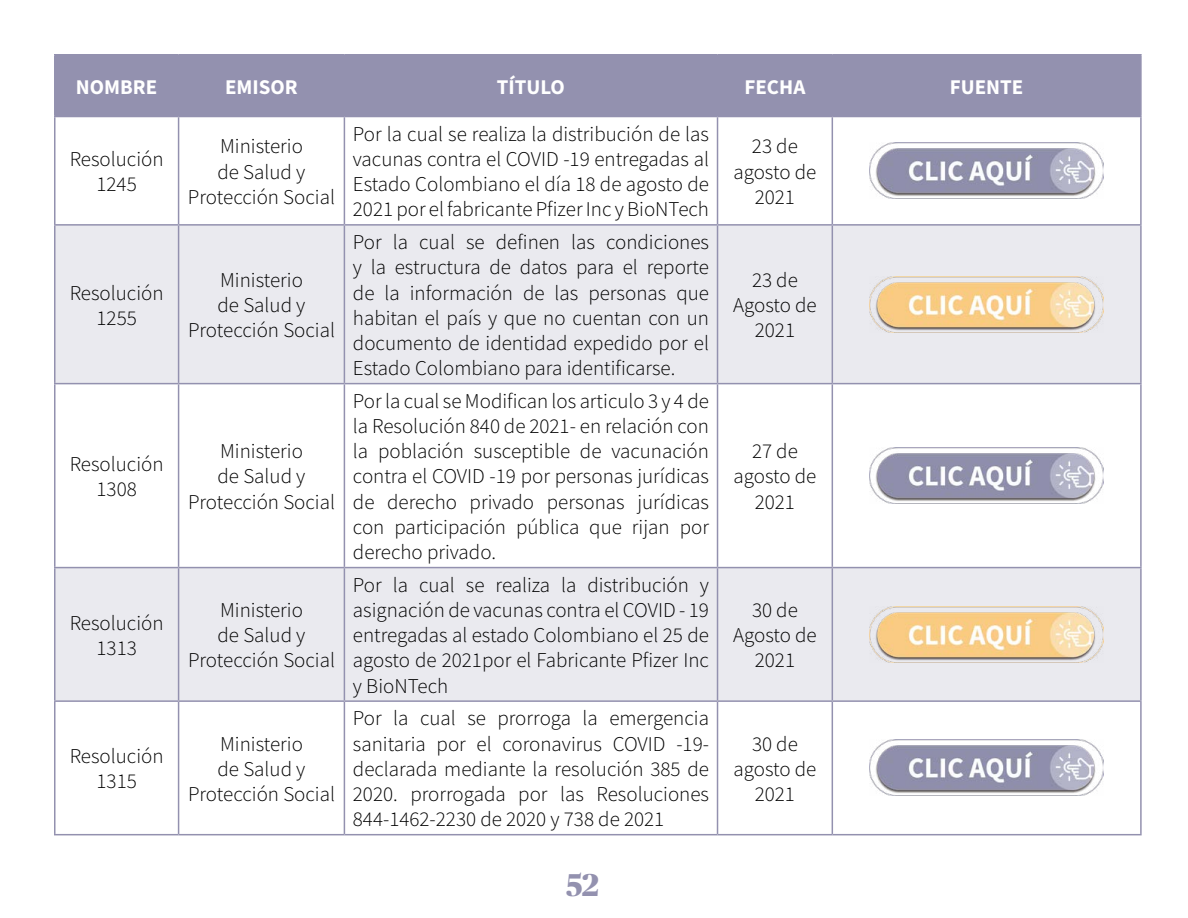
<style>
.page{position:relative;width:1188px;height:918px;background:#fff}
.page>*{position:absolute;margin:0;border:0;box-sizing:border-box;transform-origin:0 0}
.t1{font:700 31.5px "Publico Banner";color:#9391af}
.t2{font:300 21px/25.2px "Source Sans Pro";color:#000;text-align:center}
.t3{font:700 21px "Source Sans Pro";color:#fff}
</style>
<div class="page">
<div style="left:56px;top:56px;width:1084px;height:60px;background:#9391af"></div>
<svg style="left:56px;top:226px;width:1084px;height:474px;fill:#eaeaef"></svg>
<hr style="left:54px;top:116px;width:125px;height:1px;background:#9391af">
<hr style="left:179px;top:116px;width:165px;height:1px;background:#9391af">
<hr style="left:344px;top:116px;width:374px;height:1px;background:#9391af">
<hr style="left:718px;top:116px;width:114px;height:1px;background:#9391af">
<hr style="left:832px;top:116px;width:310px;height:1px;background:#9391af">
<hr style="left:54px;top:54px;width:125px;height:2px;background:#9391af">
<hr style="left:54px;top:56px;width:2px;height:60px;background:#9391af">
<hr style="left:179px;top:54px;width:165px;height:2px;background:#9391af">
<hr style="left:178px;top:56px;width:1px;height:60px;background:#9391af">
<hr style="left:344px;top:54px;width:374px;height:2px;background:#9391af">
<hr style="left:344px;top:56px;width:1px;height:60px;background:#9391af">
<hr style="left:718px;top:54px;width:114px;height:2px;background:#9391af">
<hr style="left:717px;top:56px;width:1px;height:60px;background:#9391af">
<hr style="left:832px;top:54px;width:310px;height:2px;background:#9391af">
<hr style="left:832px;top:56px;width:1px;height:60px;background:#9391af">
<hr style="left:1140px;top:56px;width:2px;height:60px;background:#9391af">
<hr style="left:54px;top:117px;width:2px;height:107px;background:#9391af">
<hr style="left:178px;top:117px;width:1px;height:107px;background:#9391af">
<hr style="left:344px;top:117px;width:1px;height:107px;background:#9391af">
<hr style="left:717px;top:117px;width:1px;height:107px;background:#9391af">
<hr style="left:832px;top:117px;width:1px;height:107px;background:#9391af">
<hr style="left:1140px;top:117px;width:2px;height:107px;background:#9391af">
<hr style="left:54px;top:224px;width:125px;height:2px;background:#9391af">
<hr style="left:54px;top:226px;width:2px;height:157px;background:#9391af">
<hr style="left:179px;top:224px;width:165px;height:2px;background:#9391af">
<hr style="left:178px;top:226px;width:1px;height:157px;background:#9391af">
<hr style="left:344px;top:224px;width:374px;height:2px;background:#9391af">
<hr style="left:344px;top:226px;width:1px;height:157px;background:#9391af">
<hr style="left:718px;top:224px;width:114px;height:2px;background:#9391af">
<hr style="left:717px;top:226px;width:1px;height:157px;background:#9391af">
<hr style="left:832px;top:224px;width:310px;height:2px;background:#9391af">
<hr style="left:832px;top:226px;width:1px;height:157px;background:#9391af">
<hr style="left:1140px;top:226px;width:2px;height:157px;background:#9391af">
<hr style="left:54px;top:383px;width:125px;height:1px;background:#9391af">
<hr style="left:54px;top:384px;width:2px;height:183px;background:#9391af">
<hr style="left:179px;top:383px;width:165px;height:1px;background:#9391af">
<hr style="left:178px;top:384px;width:1px;height:183px;background:#9391af">
<hr style="left:344px;top:383px;width:374px;height:1px;background:#9391af">
<hr style="left:344px;top:384px;width:1px;height:183px;background:#9391af">
<hr style="left:718px;top:383px;width:114px;height:1px;background:#9391af">
<hr style="left:717px;top:384px;width:1px;height:183px;background:#9391af">
<hr style="left:832px;top:383px;width:310px;height:1px;background:#9391af">
<hr style="left:832px;top:384px;width:1px;height:183px;background:#9391af">
<hr style="left:1140px;top:384px;width:2px;height:183px;background:#9391af">
<hr style="left:54px;top:567px;width:125px;height:1px;background:#9391af">
<hr style="left:54px;top:568px;width:2px;height:132px;background:#9391af">
<hr style="left:179px;top:567px;width:165px;height:1px;background:#9391af">
<hr style="left:178px;top:568px;width:1px;height:132px;background:#9391af">
<hr style="left:344px;top:567px;width:374px;height:1px;background:#9391af">
<hr style="left:344px;top:568px;width:1px;height:132px;background:#9391af">
<hr style="left:718px;top:567px;width:114px;height:1px;background:#9391af">
<hr style="left:717px;top:568px;width:1px;height:132px;background:#9391af">
<hr style="left:832px;top:567px;width:310px;height:1px;background:#9391af">
<hr style="left:832px;top:568px;width:1px;height:132px;background:#9391af">
<hr style="left:1140px;top:568px;width:2px;height:132px;background:#9391af">
<hr style="left:54px;top:700px;width:125px;height:2px;background:#9391af">
<hr style="left:54px;top:702px;width:2px;height:132px;background:#9391af">
<hr style="left:179px;top:700px;width:165px;height:2px;background:#9391af">
<hr style="left:178px;top:702px;width:1px;height:132px;background:#9391af">
<hr style="left:344px;top:700px;width:374px;height:2px;background:#9391af">
<hr style="left:344px;top:702px;width:1px;height:132px;background:#9391af">
<hr style="left:718px;top:700px;width:114px;height:2px;background:#9391af">
<hr style="left:717px;top:702px;width:1px;height:132px;background:#9391af">
<hr style="left:832px;top:700px;width:310px;height:2px;background:#9391af">
<hr style="left:832px;top:702px;width:1px;height:132px;background:#9391af">
<hr style="left:1140px;top:702px;width:2px;height:132px;background:#9391af">
<hr style="left:54px;top:834px;width:125px;height:1px;background:#9391af">
<hr style="left:179px;top:834px;width:165px;height:1px;background:#9391af">
<hr style="left:344px;top:834px;width:374px;height:1px;background:#9391af">
<hr style="left:718px;top:834px;width:114px;height:1px;background:#9391af">
<hr style="left:832px;top:834px;width:310px;height:1px;background:#9391af">
<img style="left:870px;top:143px;width:234px;height:56px">
<img style="left:870px;top:276px;width:234px;height:56px">
<img style="left:870px;top:448px;width:234px;height:56px">
<img style="left:870px;top:606px;width:234px;height:56px">
<img style="left:870px;top:740px;width:234px;height:56px">
<p class="t3" style="left:76px;top:72px;width:83px">NOMBRE</p>
<p class="t3" style="left:225px;top:72px;width:74px">EMISOR</p>
<p class="t3" style="left:497px;top:72px;width:70px">TÍTULO</p>
<p class="t3" style="left:744px;top:72px;width:62px">FECHA</p>
<p class="t3" style="left:950px;top:72px;width:75px">FUENTE</p>
<p class="t2" style="left:70px;top:146px;width:95px">Resolución<br>1245</p>
<p class="t2" style="left:188px;top:134px;width:149px">Ministerio<br>de Salud y<br>Protección Social</p>
<p class="t2" style="left:70px;top:280px;width:95px">Resolución<br>1255</p>
<p class="t2" style="left:188px;top:267px;width:149px">Ministerio<br>de Salud y<br>Protección Social</p>
<p class="t2" style="left:70px;top:451px;width:95px">Resolución<br>1308</p>
<p class="t2" style="left:188px;top:439px;width:149px">Ministerio<br>de Salud y<br>Protección Social</p>
<p class="t2" style="left:70px;top:610px;width:95px">Resolución<br>1313</p>
<p class="t2" style="left:188px;top:597px;width:149px">Ministerio<br>de Salud y<br>Protección Social</p>
<p class="t2" style="left:70px;top:744px;width:95px">Resolución<br>1315</p>
<p class="t2" style="left:188px;top:731px;width:149px">Ministerio<br>de Salud y<br>Protección Social</p>
<p class="t2" style="left:353px;top:121px;width:358px;text-align:justify">Por la cual se realiza la distribución de las vacunas contra el COVID -19 entregadas al Estado Colombiano el día 18 de agosto de 2021 por el fabricante Pfizer Inc y BioNTech</p>
<p class="t2" style="left:353px;top:230px;width:358px;text-align:justify">Por la cual se definen las condiciones y la estructura de datos para el reporte de la información de las personas que habitan el país y que no cuentan con un documento de identidad expedido por el Estado Colombiano para identificarse.</p>
<p class="t2" style="left:353px;top:388px;width:358px;text-align:justify">Por la cual se Modifican los articulo 3 y 4 de la Resolución 840 de 2021- en relación con la población susceptible de vacunación contra el COVID -19 por personas jurídicas de derecho privado personas jurídicas con participación pública que rijan por derecho privado.</p>
<p class="t2" style="left:353px;top:572px;width:358px;text-align:justify">Por la cual se realiza la distribución y asignación de vacunas contra el COVID - 19 entregadas al estado Colombiano el 25 de agosto de 2021por el Fabricante Pfizer Inc y BioNTech</p>
<p class="t2" style="left:353px;top:706px;width:358px;text-align:justify">Por la cual se prorroga la emergencia sanitaria por el coronavirus COVID -19- declarada mediante la resolución 385 de 2020. prorrogada por las Resoluciones 844-1462-2230 de 2020 y 738 de 2021</p>
<h1 class="t1" style="left:566px;top:862px;width:34px">52</h1>
<p class="t2" style="left:733px;top:134px;width:84px">23 de agosto de<br>2021</p>
<p class="t2" style="left:733px;top:267px;width:85px">23 de<br>Agosto de<br>2021</p>
<p class="t2" style="left:733px;top:439px;width:84px">27 de agosto de<br>2021</p>
<p class="t2" style="left:733px;top:597px;width:85px">30 de<br>Agosto de<br>2021</p>
<p class="t2" style="left:733px;top:731px;width:84px">30 de agosto de<br>2021</p>
</div>
